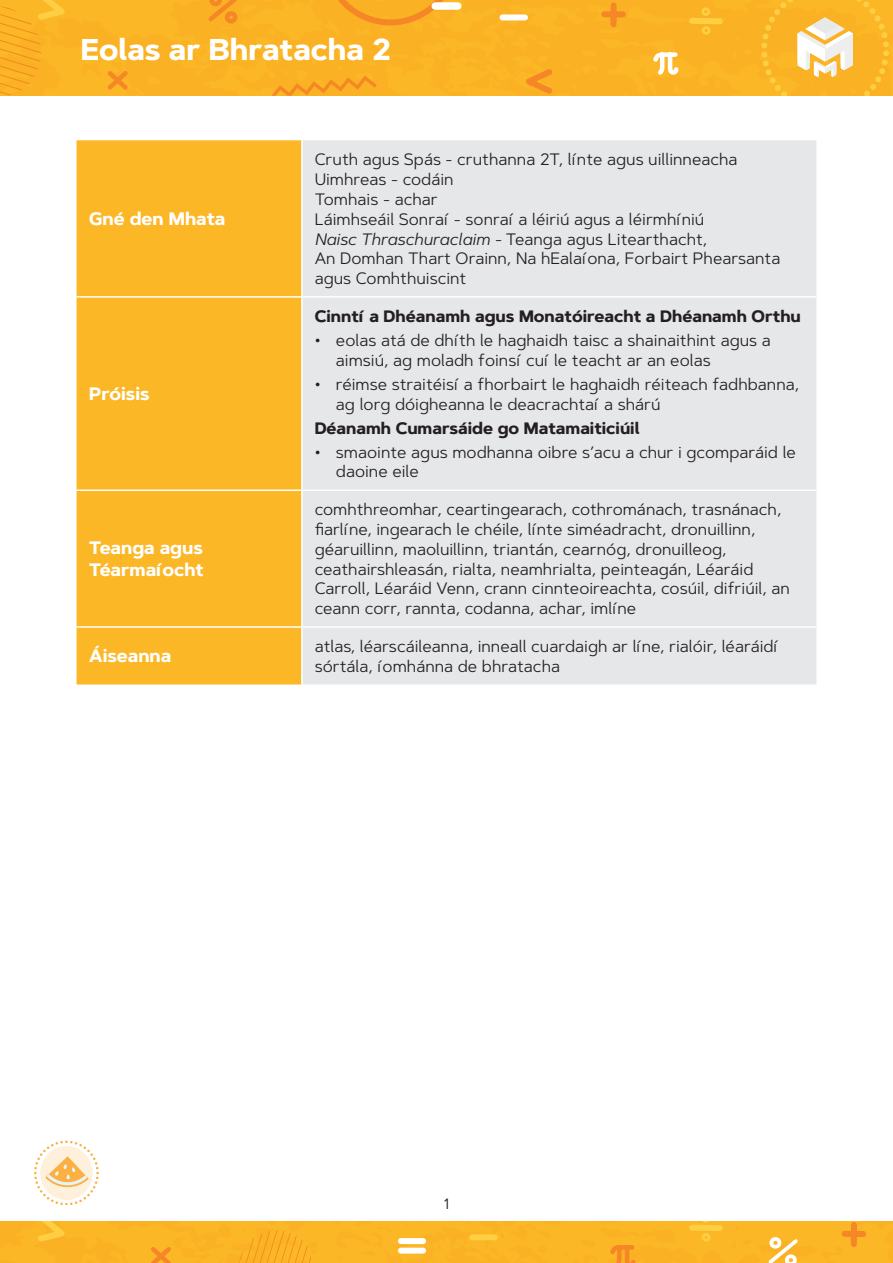
<style>
.page{position:relative;width:893px;height:1263px;background:#fff}
.page>*{position:absolute;margin:0;border:0;box-sizing:border-box;transform-origin:0 0}
.t1{font:700 30px "Artegra Sans";color:#fff}
.Table_Headings{font:700 18px/21.6px "Artegra Sans";color:#fff}
.Body{font:16.5px/19.8px "Artegra Sans";color:#231f20}
.Body-2{font:700 16.5px "Artegra Sans";color:#231f20}
.t2{font:15px "Artegra Sans";color:#231f20}
.s1{font-style:italic}
</style>
<div class="page">
<div style="left:0;top:0;width:893px;height:96px;background:#fbb124"></div>
<svg style="left:271px;top:75px;width:106px;height:21px;background:#f9a824"></svg>
<svg style="left:103px;top:67px;width:29px;height:27px"></svg>
<svg style="left:0;top:0;width:75px;height:94px;background:#fbb326"></svg>
<svg style="left:514px;top:64px;width:43px;height:32px"></svg>
<div style="left:502px;top:14px;width:23px;height:6px;background:#fff"></div>
<svg style="left:686px;top:5px;width:40px;height:33px"></svg>
<div style="left:604px;top:11px;width:19px;height:6px;background:#f58726"></div>
<div style="left:610px;top:5px;width:7px;height:20px;background:#f58726"></div>
<svg style="left:651px;top:50px;width:30px;height:29px"></svg>
<svg style="left:323px;top:0;width:135px;height:25px;background:#f9a925"></svg>
<svg style="left:204px;top:0;width:38px;height:27px"></svg>
<svg style="left:761px;top:0;width:128px;height:96px;background:#fabf49"></svg>
<div style="left:435px;top:2px;width:23px;height:8px;background:#fff"></div>
<div style="left:0;top:1221px;width:893px;height:42px;background:#fcb726"></div>
<svg style="left:34px;top:1140px;width:64px;height:64px"></svg>
<div style="left:77px;top:140px;width:224px;height:544px;background:#fcb726"></div>
<div style="left:303px;top:140px;width:513px;height:544px;background:#e6e7e9"></div>
<hr style="left:77px;top:296px;width:225px;height:2px;background:#fff">
<hr style="left:302px;top:296px;width:514px;height:2px;background:#fff">
<hr style="left:77px;top:489px;width:225px;height:2px;background:#fff">
<hr style="left:302px;top:489px;width:514px;height:2px;background:#fff">
<hr style="left:77px;top:626px;width:225px;height:2px;background:#fff">
<hr style="left:302px;top:626px;width:514px;height:2px;background:#fff">
<h1 class="t1" style="left:81px;top:28px;width:311px">Eolas ar Bhratacha 2</h1>
<p class="Table_Headings" style="left:89px;top:209px;width:138px">Gné den Mhata</p>
<p class="Table_Headings" style="left:89px;top:383px;width:62px">Próisis</p>
<p class="Table_Headings" style="left:89px;top:538px;width:116px">Teanga agus<br>Téarmaíocht</p>
<p class="Body" style="left:315px;top:149px;width:424px">Cruth agus Spás - cruthanna 2T, línte agus uillinneacha</p>
<p class="Body" style="left:315px;top:169px;width:140px">Uimhreas - codáin</p>
<p class="Body" style="left:315px;top:189px;width:125px">Tomhais - achar</p>
<p class="Body" style="left:315px;top:209px;width:391px">Láimhseáil Sonraí - sonraí a léiriú agus a léirmhíniú</p>
<p class="Body" style="left:315px;top:228px;width:394px"><span class="s1">Naisc Thraschuraclaim -</span> Teanga agus Litearthacht,</p>
<p class="Body" style="left:315px;top:248px;width:467px">An Domhan Thart Orainn, Na hEalaíona, Forbairt Phearsanta agus Comhthuiscint</p>
<p class="Body-2" style="left:315px;top:304px;width:488px">Cinntí a Dhéanamh agus Monatóireacht a Dhéanamh Orthu</p>
<p class="Body" style="left:336px;top:330px;width:436px;text-indent:-21px">• eolas atá de dhíth le haghaidh taisc a shainaithint agus a aimsiú, ag moladh foinsí cuí le teacht ar an eolas</p>
<p class="Body" style="left:336px;top:374px;width:465px;text-indent:-21px">• réimse straitéisí a fhorbairt le haghaidh réiteach fadhbanna, ag lorg dóigheanna le deacrachtaí a shárú</p>
<p class="Body-2" style="left:315px;top:416px;width:326px">Déanamh Cumarsáide go Matamaiticiúil</p>
<p class="Body" style="left:336px;top:442px;width:462px;text-indent:-21px">• smaointe agus modhanna oibre s’acu a chur i gcomparáid le daoine eile</p>
<p class="Body" style="left:315px;top:499px;width:477px">comhthreomhar, ceartingearach, cothrománach, trasnánach, fiarlíne, ingearach le chéile, línte siméadracht, dronuillinn, géaruillinn, maoluillinn, triantán, cearnóg, dronuilleog, ceathairshleasán, rialta, neamhrialta, peinteagán, Léaráid Carroll, Léaráid Venn, crann cinnteoireachta, cosúil, difriúil, an ceann corr, rannta, codanna, achar, imlíne</p>
<p class="Table_Headings" style="left:89px;top:646px;width:84px">Áiseanna</p>
<p class="Body" style="left:315px;top:636px;width:466px">atlas, léarscáileanna, inneall cuardaigh ar líne, rialóir, léaráidí sórtála, íomhánna de bhratacha</p>
<p class="t2" style="left:444px;top:1193px;width:6px">1</p>
</div>
